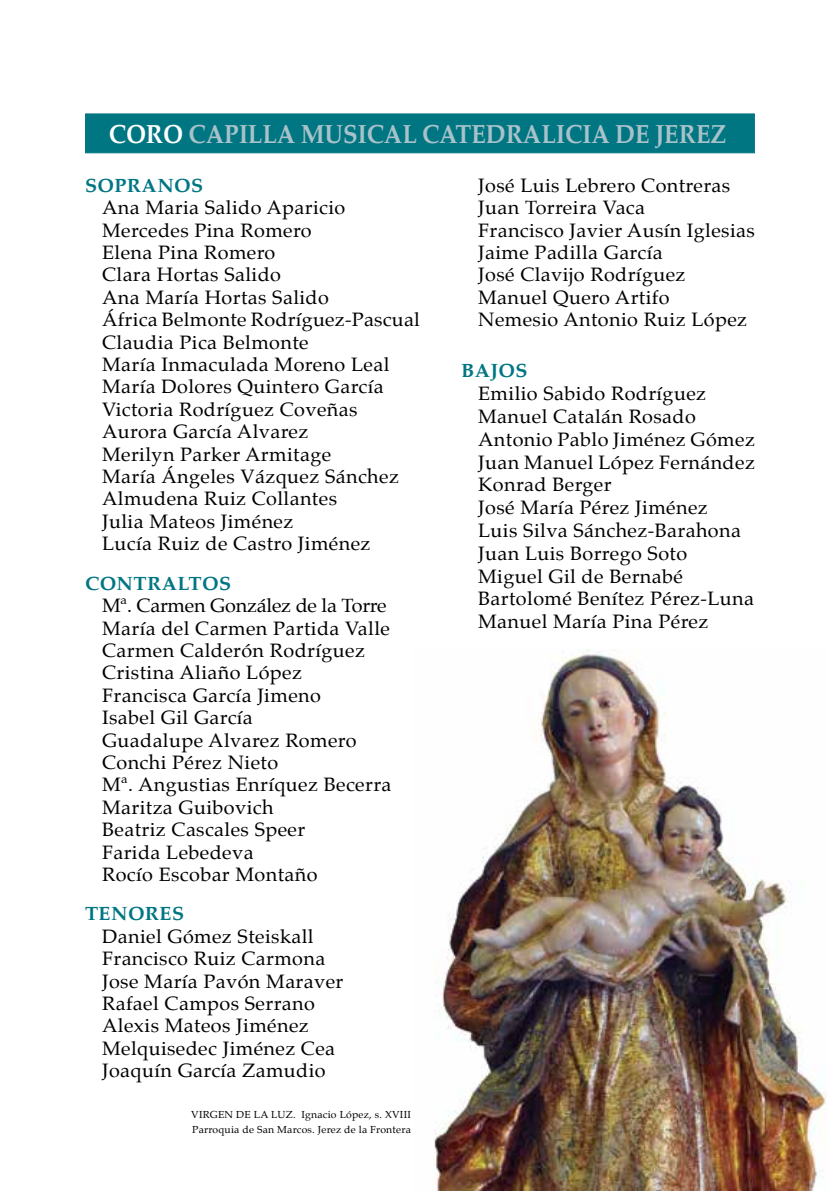
<style>
.page{position:relative;width:840px;height:1191px;background:#fff}
.page>*{position:absolute;margin:0;border:0;box-sizing:border-box;transform-origin:0 0}
.t1{font:700 26px "Palatino";letter-spacing:-.005em;color:#a9c2c9;scale:.92 1}
.t2{font:700 26px "Palatino";color:#fff;scale:.92 1}
.t3{font:19px/22.4px "Palatino";letter-spacing:.02em;color:#000;scale:1.04 1}
.t4{font:700 19px "Palatino";letter-spacing:.02em;color:#007683;scale:1.04 1}
.t5{font:10px/14.8px "Palatino";letter-spacing:.02em;color:#000;scale:1.04 1}
</style>
<div class="page">
<div style="left:85px;top:113px;width:669px;height:40px;background:#007683;border:1px solid #007683"></div>
<img style="left:434px;top:649px;width:393px;height:542px">
<h1 class="t2" style="left:109px;top:112px;width:21px">CORO</h1>
<h1 class="t1" style="left:188px;top:112px;width:327px">CAPILLA MUSICAL CATEDR</h1>
<h1 class="t1" style="left:522px;top:112px;width:35px">ALICI</h1>
<h1 class="t1" style="left:591px;top:112px;width:97px">A DE JEREZ</h1>
<p class="t4" style="left:85px;top:169px;width:85px">SOPRANOS</p>
<p class="t3" style="left:102px;top:196px;width:307px">Ana Maria Salido Aparicio<br>Mercedes Pina Romero<br>Elena Pina Romero<br>Clara Hortas Salido<br>Ana María Hortas Salido<br>África Belmonte Rodríguez-Pascual<br>Claudia Pica Belmonte<br>María Inmaculada Moreno Leal<br>María Dolores Quintero García<br>Victoria Rodríguez Coveñas<br>Aurora García Alvarez<br>Merilyn Parker Armitage<br>María Ángeles Vázquez Sánchez<br>Almudena Ruiz Collantes<br>Julia Mateos Jiménez<br>Lucía Ruiz de Castro Jiménez</p>
<p class="t4" style="left:85px;top:567px;width:16px">CON</p>
<p class="t4" style="left:133px;top:567px;width:80px">TRALTOS</p>
<p class="t3" style="left:102px;top:594px;width:279px">Mª. Carmen González de la Torre<br>María del Carmen Partida Valle<br>Carmen Calderón Rodríguez<br>Cristina Aliaño López<br>Francisca García Jimeno<br>Isabel Gil García<br>Guadalupe Alvarez Romero<br>Conchi Pérez Nieto<br>Mª. Angustias Enríquez Becerra<br>Maritza Guibovich<br>Beatriz Cascales Speer<br>Farida Lebedeva<br>Rocío Escobar Montaño</p>
<p class="t4" style="left:85px;top:897px;width:28px">TENORES</p>
<p class="t3" style="left:102px;top:925px;width:233px">Daniel Gómez Steiskall<br>Francisco Ruiz Carmona<br>Jose María Pavón Maraver<br>Rafael Campos Serrano<br>Alexis Mateos Jiménez<br>Melquisedec Jiménez Cea<br>Joaquín García Zamudio</p>
<p class="t3" style="left:478px;top:174px;width:267px">José Luis Lebrero Contreras<br>Juan Torreira Vaca<br>Francisco Javier Ausín Iglesias<br>Jaime Padilla García<br>José Clavijo Rodríguez<br>Manuel Quero Artifo<br>Nemesio Antonio Ruiz López</p>
<p class="t4" style="left:461px;top:355px;width:50px">BAJOS</p>
<p class="t3" style="left:478px;top:382px;width:267px">Emilio Sabido Rodríguez<br>Manuel Catalán Rosado<br>Antonio Pablo Jiménez Gómez<br>Juan Manuel López Fernández<br>Konrad Berger<br>José María Pérez Jiménez<br>Luis Silva Sánchez-Barahona<br>Juan Luis Borrego Soto<br>Miguel Gil de Bernabé<br>Bartolomé Benítez Pérez-Luna<br>Manuel María Pina Pérez</p>
<p class="t5" style="left:191px;top:1107px;width:212px">VIRGEN DE LA LUZ. Ignacio López, s. XVIII<br>Parroquia de San Marcos. Jerez de la Frontera</p>
</div>
